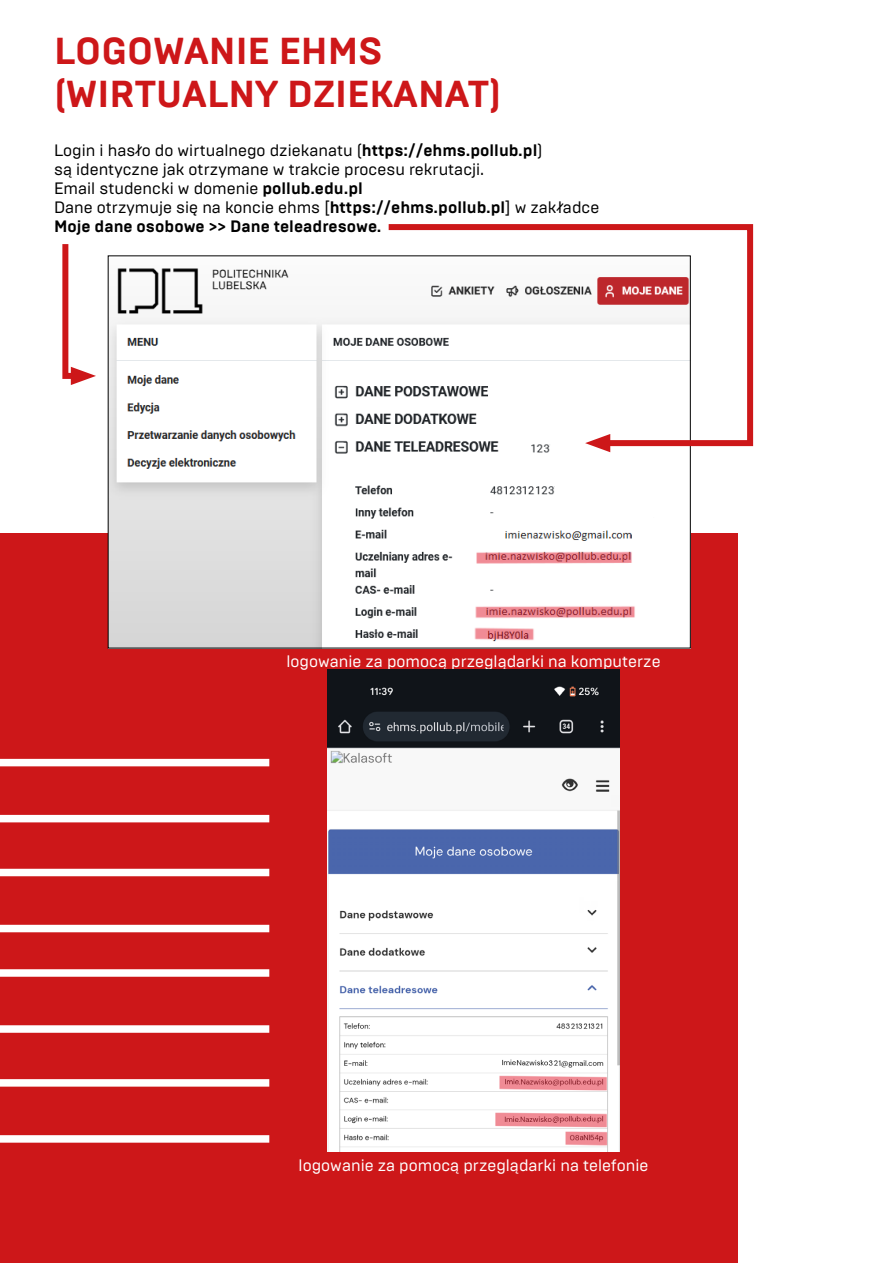
<style>
.page{position:relative;width:893px;height:1263px;background:#fff}
.page>*{position:absolute;margin:0;border:0;box-sizing:border-box;transform-origin:0 0}
.t1{font:700 37.5px/43.2px "Brutal Type";color:#cd1719}
.t2{font:16.5px/18.9px "Brutal Type";color:#000}
.t3{font:16.5px "Brutal Type";color:#fff}
.s1{font-weight:700}
</style>
<div class="page">
<div style="left:0;top:534px;width:738px;height:729px;background:#cd1719"></div>
<img style="left:110px;top:268px;width:578px;height:378px">
<img style="left:328px;top:670px;width:291px;height:482px">
<svg style="left:62px;top:244px;width:34px;height:141px"></svg>
<svg style="left:383px;top:224px;width:371px;height:225px"></svg>
<svg style="left:585px;top:434px;width:25px;height:18px"></svg>
<div style="left:0;top:759px;width:269px;height:7px;background:#fff"></div>
<div style="left:0;top:969px;width:269px;height:8px;background:#fff"></div>
<div style="left:0;top:869px;width:269px;height:7px;background:#fff"></div>
<div style="left:0;top:1079px;width:269px;height:8px;background:#fff"></div>
<div style="left:0;top:815px;width:269px;height:7px;background:#fff"></div>
<div style="left:0;top:1025px;width:269px;height:8px;background:#fff"></div>
<div style="left:0;top:925px;width:269px;height:7px;background:#fff"></div>
<div style="left:0;top:1135px;width:269px;height:8px;background:#fff"></div>
<h1 class="t1" style="left:54px;top:30px;width:449px">LOGOWANIE EHMS (WIRTUALNY DZIEKANAT)</h1>
<p class="t2" style="left:54px;top:141px;width:547px">Login i hasło do wirtualnego dziekanatu (<span class="s1">https://ehms.pollub.pl</span>)<br>są identyczne jak otrzymane w trakcie procesu rekrutacji.<br>Email studencki w domenie <span class="s1">pollub.edu.pl<br></span>Dane otrzymuje się na koncie ehms [<span class="s1">https://ehms.pollub.pl</span>] w zakładce <span class="s1">Moje dane osobowe &gt;&gt; Dane teleadresowe.</span></p>
<p class="t3" style="left:286px;top:651px;width:376px">logowanie za pomocą przeglądarki na komputerze</p>
<p class="t3" style="left:299px;top:1155px;width:351px">logowanie za pomocą przeglądarki na telefonie</p>
</div>
